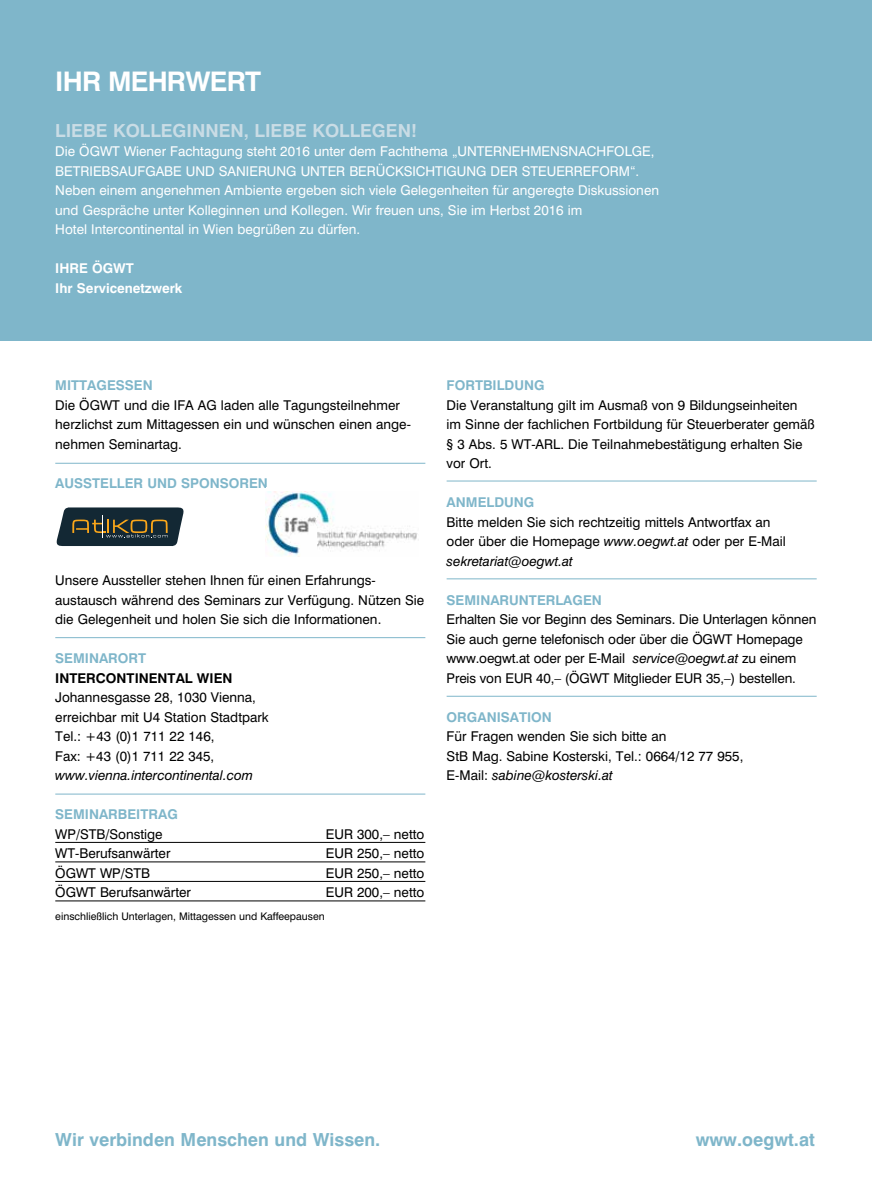
<style>
.page{position:relative;width:872px;height:1191px;background:#fff}
.page>*{position:absolute;margin:0;border:0;box-sizing:border-box;transform-origin:0 0}
.t1{font:700 27px "Swiss 721 BT";letter-spacing:-.03em;color:#fff}
.t2{font:700 18px "Swiss 721 BT";color:#7fb6ca}
.t3{font:700 18px "Swiss 721 BT";color:#c9dce5}
.t4{font:13.5px/19.5px "Swiss 721 BT";color:#000}
.t5{font:13.5px/19.5px "Swiss 721 BT";color:#fff}
.t6{font:700 13.5px "Swiss 721 BT";color:#7fb6ca}
.t7{font:italic 13.5px "Swiss 721 BT";color:#000}
.t8{font:700 13.5px/19.5px "Swiss 721 BT";color:#fff}
.t9{font:700 13.5px "Swiss 721 BT";color:#000}
.t10{font:10.5px "Swiss 721 BT";color:#000}
.s1{font-style:italic}
</style>
<div class="page">
<hr style="left:55px;top:842px;width:370px;height:1px;background:#000">
<hr style="left:55px;top:861px;width:370px;height:1px;background:#000">
<hr style="left:55px;top:881px;width:370px;height:1px;background:#000">
<hr style="left:55px;top:900px;width:370px;height:1px;background:#000">
<hr style="left:55px;top:463px;width:370px;height:1px;background:#7fb6ca">
<hr style="left:446px;top:480px;width:370px;height:1px;background:#7fb6ca">
<hr style="left:446px;top:578px;width:370px;height:1px;background:#7fb6ca">
<hr style="left:446px;top:696px;width:370px;height:1px;background:#7fb6ca">
<hr style="left:55px;top:637px;width:370px;height:1px;background:#7fb6ca">
<hr style="left:55px;top:793px;width:370px;height:1px;background:#7fb6ca">
<div style="left:0;top:0;width:872px;height:340px;background:#7fb6ca"></div>
<img style="left:266px;top:491px;width:152px;height:66px">
<svg style="left:56px;top:507px;width:128px;height:39px;background:#394443"></svg>
<h1 class="t1" style="left:55px;top:65px;width:207px">IHR MEHRWERT</h1>
<h2 class="t3" style="left:55px;top:119px;width:22px">Liebe</h2>
<h2 class="t3" style="left:113px;top:119px;width:26px">Kolleginnen</h2>
<h2 class="t3" style="left:244px;top:119px;width:22px">, liebe</h2>
<h2 class="t3" style="left:312px;top:119px;width:26px">Kollegen</h2>
<h2 class="t3" style="left:411px;top:119px;width:7px">!</h2>
<p class="t5" style="left:55px;top:141px;width:605px">Die ÖGWT Wiener Fachtagung steht 2016 unter dem Fachthema „UNTERNEHMENSNACHFOLGE, BETRIEBSAUFGABE UND SANIERUNG UNTER BERÜCKSICHTIGUNG DER STEUERREFORM“.<br>Neben einem angenehmen Ambiente ergeben sich viele Gelegenheiten für angeregte Diskussionen und Gespräche unter Kolleginnen und Kollegen. Wir freuen uns, Sie im Herbst 2016 im<br>Hotel Intercontinental in Wien begrüßen zu dürfen.</p>
<p class="t8" style="left:55px;top:258px;width:129px">IHRE ÖGWT<br>Ihr Servicenetzwerk</p>
<p class="t6" style="left:55px;top:377px;width:99px">MITTAGESSEN</p>
<p class="t4" style="left:55px;top:395px;width:357px">Die ÖGWT und die IFA AG laden alle Tagungsteilnehmer herzlichst zum Mittagessen ein und wünschen einen ange&shy;nehmen Seminartag.</p>
<p class="t6" style="left:55px;top:474px;width:214px">AUSSTELLER un d SPONSOREN</p>
<p class="t4" style="left:55px;top:570px;width:370px">Unsere Aussteller stehen Ihnen für einen Erfahrungs&shy;austausch während des Seminars zur Verfügung. Nützen Sie die Gelegenheit und holen Sie sich die Informationen.</p>
<p class="t6" style="left:55px;top:650px;width:92px">SEMINARORT</p>
<p class="t9" style="left:55px;top:669px;width:179px">INTERCONTINENTAL WIEN</p>
<p class="t4" style="left:55px;top:687px;width:215px">Johannesgasse 28, 1030 Vienna, erreichbar mit U4 Station Stadtpark<br>Tel.: +43 (0)1 711 22 146,<br>Fax: +43 (0)1 711 22 345,</p>
<p class="t7" style="left:55px;top:767px;width:199px">www.vienna.intercontinental.com</p>
<p class="t6" style="left:55px;top:806px;width:124px">SEMINARBEITRAG</p>
<p class="t4" style="left:55px;top:824px;width:109px">WP/STB/Sonstige</p>
<p class="t4" style="left:326px;top:824px;width:100px">EUR 300,– netto</p>
<p class="t4" style="left:55px;top:843px;width:117px">WT-Berufsanwärter</p>
<p class="t4" style="left:326px;top:843px;width:100px">EUR 250,– netto</p>
<p class="t4" style="left:55px;top:863px;width:96px">ÖGWT WP/STB</p>
<p class="t4" style="left:326px;top:863px;width:100px">EUR 250,– netto</p>
<p class="t4" style="left:55px;top:882px;width:137px">ÖGWT Berufsanwärter</p>
<p class="t4" style="left:326px;top:882px;width:100px">EUR 200,– netto</p>
<p class="t10" style="left:55px;top:909px;width:271px">einschließlich Unterlagen, Mittagessen und Kaffeepausen</p>
<p class="t6" style="left:446px;top:377px;width:99px">FORTBILDUNG</p>
<p class="t4" style="left:446px;top:395px;width:370px">Die Veranstaltung gilt im Ausmaß von 9 Bildungseinheiten im Sinne der fachlichen Fortbildung für Steuerberater gemäß § 3 Abs. 5 WT-ARL. Die Teilnahmebestätigung erhalten Sie vor Ort.</p>
<p class="t6" style="left:446px;top:494px;width:89px">ANMELDUNG</p>
<p class="t4" style="left:446px;top:512px;width:341px">Bitte melden Sie sich rechtzeitig mittels Antwortfax an oder über die Homepage <span class="s1">www.oegwt.at</span> oder per E-Mail <span class="s1">sekretariat@oegwt.at</span></p>
<p class="t6" style="left:446px;top:591px;width:157px">SEMINARUNTERLAGEN</p>
<p class="t4" style="left:446px;top:609px;width:371px">Erhalten Sie vor Beginn des Seminars. Die Unterlagen können Sie auch gerne telefonisch oder über die ÖGWT Homepage www.oegwt.at oder per E-Mail <span class="s1">service@oegwt.at</span> zu einem Preis von EUR 40,– (ÖGWT Mitglieder EUR 35,–) bestellen.</p>
<p class="t6" style="left:446px;top:708px;width:107px">ORGANISATION</p>
<p class="t4" style="left:446px;top:726px;width:298px">Für Fragen wenden Sie sich bitte an<br>StB Mag. Sabine Kosterski, Tel.: 0664/12 77 955,<br>E-Mail: <span class="s1">sabine@kosterski.at</span></p>
<h2 class="t2" style="left:55px;top:1128px;width:326px">Wir verbinden Menschen und Wissen.</h2>
<h2 class="t2" style="left:695px;top:1128px;width:121px">www.oegwt.at</h2>
</div>
